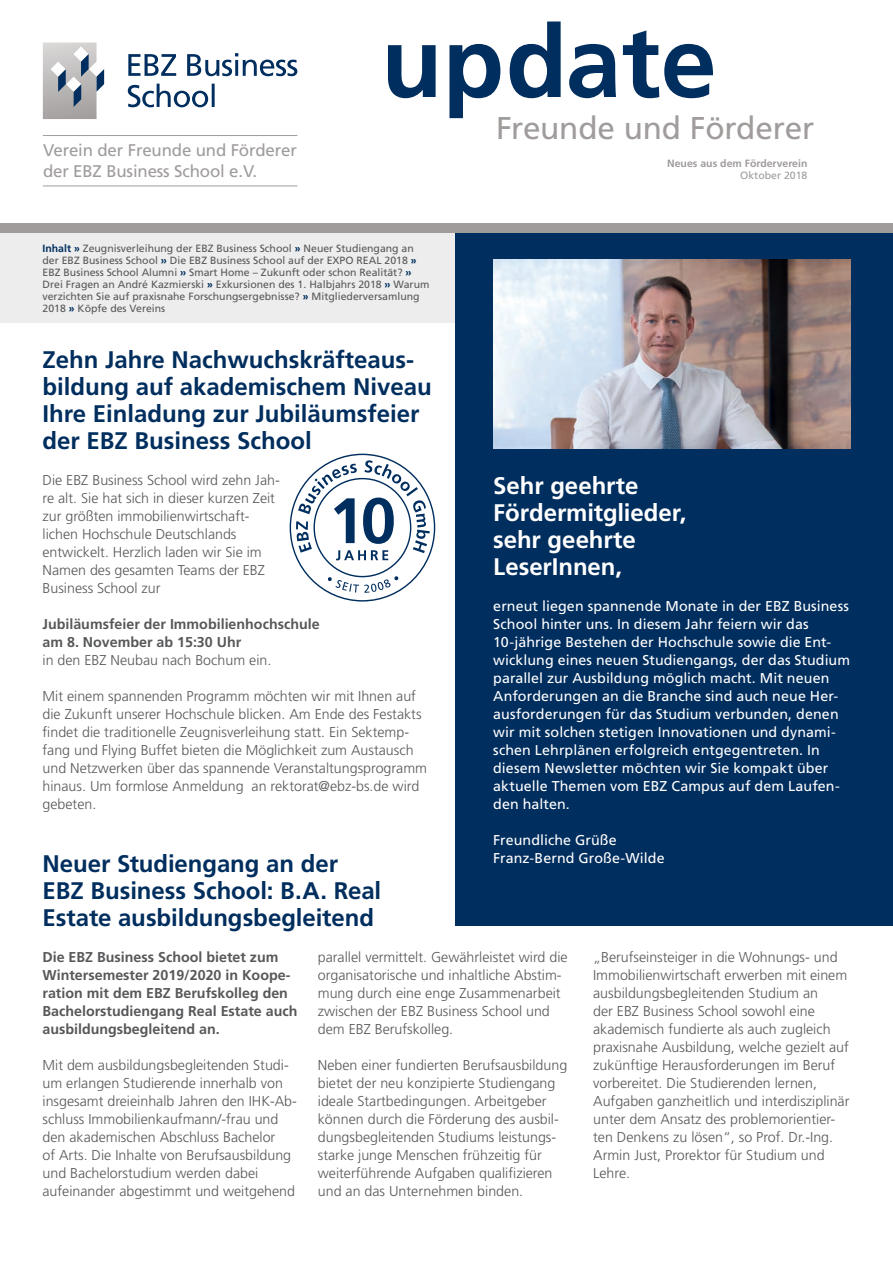
<style>
.page{position:relative;width:893px;height:1263px;background:#fff}
.page>*{position:absolute;margin:0;border:0;box-sizing:border-box;transform-origin:0 0}
.t1{font:700 100.65px "Frutiger LT Pro";color:#002e5e}
.t2{font:31.5px "Frutiger LT Std";letter-spacing:-.01em;color:#9f9c9b}
.t3{font:700 24px/27px "Frutiger LT Pro";color:#002e5e}
.t4{font:700 24px/27px "Frutiger LT Pro";letter-spacing:-.005em;color:#fff}
.t5{font:16.8px/20.2px "Frutiger LT Std";letter-spacing:-.01em;color:#9f9c9b}
.t6{font:300 14.25px/18px "Frutiger LT Std";color:#57585a}
.t7{font:14.25px/18px "Frutiger LT Std";letter-spacing:.005em;color:#fff}
.t8{font:700 14.25px/18px "Frutiger LT Pro";color:#57585a}
.t9{font:700 14.25px "Frutiger LT Std";color:#57585a}
.t10{font:10.5px/12px "Frutiger LT Std";color:#57585a}
.t11{font:700 10.5px "Frutiger LT Pro";color:#9f9c9b}
.t12{font:10.5px "Frutiger LT Std";color:#9f9c9b}
.s1{font-family:"Frutiger LT Pro";font-weight:700;color:#002e5e}
</style>
<div class="page">
<div style="left:0;top:230px;width:455px;height:92px;background:#ededed"></div>
<svg style="left:43px;top:43px;width:61px;height:76px"></svg>
<svg style="left:128px;top:84px;width:87px;height:23px"></svg>
<svg style="left:128px;top:53px;width:169px;height:23px"></svg>
<hr style="left:43px;top:135px;width:254px;height:1px;background:#9f9c9b">
<hr style="left:43px;top:186px;width:254px;height:1px;background:#9f9c9b">
<div style="left:455px;top:228px;width:438px;height:697px;background:#002e5e"></div>
<div style="left:0;top:223px;width:893px;height:10px;background:#9f9c9b"></div>
<img style="left:493px;top:259px;width:357px;height:189px">
<svg style="left:290px;top:454px;width:145px;height:147px"></svg>
<p class="t5" style="left:43px;top:141px;width:255px">Verein der Freunde und Förderer der EBZ Business School e.V.</p>
<h1 class="t1" style="left:381px;top:3px;width:337px">update</h1>
<h2 class="t2" style="left:496px;top:109px;width:320px">Freunde und Förderer</h2>
<p class="t11" style="left:667px;top:157px;width:142px">Neues aus dem Förderverein</p>
<p class="t12" style="left:740px;top:169px;width:69px">Oktober 2018</p>
<p class="t10" style="left:43px;top:242px;width:388px"><span class="s1">Inhalt ››</span> Zeugnisverleihung der EBZ Business School <span class="s1">››</span> Neuer Studiengang an der EBZ Business School <span class="s1">››</span> Die EBZ Business School auf der EXPO REAL 2018 <span class="s1">›› </span>EBZ Business School Alumni <span class="s1">››</span> Smart Home – Zukunft oder schon Realität? <span class="s1">›› </span>Drei Fragen an André Kazmierski <span class="s1">››</span> Exkursionen des 1. Halbjahrs 2018 <span class="s1">››</span> Warum verzichten Sie auf praxisnahe Forschungsergebnisse? <span class="s1">››</span> Mitgliederversamlung 2018 <span class="s1">››</span> Köpfe des Vereins</p>
<h3 class="t3" style="left:43px;top:346px;width:391px">Zehn Jahre Nachwuchskräfteaus&shy;bildung auf akademischem Niveau<br>Ihre Einladung zur Jubiläumsfeier der EBZ Business School</h3>
<p class="t6" style="left:43px;top:471px;width:239px">Die EBZ Business School wird zehn Jah&shy;re alt. Sie hat sich in dieser kurzen Zeit zur größten immobilienwirtschaft&shy;lichen Hochschule Deutschlands entwickelt. Herzlich laden wir Sie im Namen des gesamten Teams der EBZ Business School zur</p>
<p class="t8" style="left:43px;top:615px;width:279px">Jubiläumsfeier der Immobilienhochschule</p>
<p class="t9" style="left:43px;top:633px;width:200px">am 8. November ab 15:30 Uhr</p>
<p class="t6" style="left:43px;top:651px;width:230px">in den EBZ Neubau nach Bochum ein.</p>
<p class="t6" style="left:43px;top:687px;width:386px">Mit einem spannenden Programm möchten wir mit Ihnen auf die Zukunft unserer Hochschule blicken. Am Ende des Festakts findet die traditionelle Zeugnisverleihung statt. Ein Sektemp&shy;fang und Flying Buffet bieten die Möglichkeit zum Austausch und Netzwerken über das spannende Veranstaltungsprogramm hinaus. Um formlose Anmeldung an rektorat@ebz-bs.de wird gebeten.</p>
<h3 class="t4" style="left:493px;top:472px;width:195px">Sehr geehrte<br>Fördermitglieder, sehr geehrte<br>LeserInnen,</h3>
<p class="t7" style="left:493px;top:597px;width:358px">erneut liegen spannende Monate in der EBZ Business School hinter uns. In diesem Jahr feiern wir das 10-jährige Bestehen der Hochschule sowie die Ent&shy;wicklung eines neuen Studiengangs, der das Studium parallel zur Ausbildung möglich macht. Mit neuen Anforderungen an die Branche sind auch neue Her&shy;ausforderungen für das Studium verbunden, denen wir mit solchen stetigen Innovationen und dynami&shy;schen Lehrplänen erfolgreich entgegentreten. In diesem Newsletter möchten wir Sie kompakt über aktuelle Themen vom EBZ Campus auf dem Laufen&shy;den halten.</p>
<p class="t7" style="left:493px;top:831px;width:173px">Freundliche Grüße<br>Franz-Bernd Große-Wilde</p>
<h3 class="t3" style="left:43px;top:850px;width:340px">Neuer Studiengang an der<br>EBZ Business School: B.A. Real<br>Estate ausbildungsbegleitend</h3>
<p class="t8" style="left:43px;top:948px;width:256px">Die EBZ Business School bietet zum Wintersemester 2019/2020 in Koope&shy;ration mit dem EBZ Berufskolleg den Bachelorstudiengang Real Estate auch ausbildungsbegleitend an.</p>
<p class="t6" style="left:43px;top:1056px;width:256px">Mit dem ausbildungsbegleitenden Studi&shy;um erlangen Studierende innerhalb von insgesamt dreieinhalb Jahren den IHK-Ab&shy;schluss Immobilienkaufmann/-frau und den akademischen Abschluss Bachelor<br>of Arts. Die Inhalte von Berufsausbildung und Bachelorstudium werden dabei aufeinander abgestimmt und weitgehend</p>
<p class="t6" style="left:593px;top:948px;width:258px">„Berufseinsteiger in die Wohnungs- und Immobilienwirtschaft erwerben mit einem ausbildungsbegleitenden Studium an<br>der EBZ Business School sowohl eine akademisch fundierte als auch zugleich praxisnahe Ausbildung, welche gezielt auf zukünftige Herausforderungen im Beruf vorbereitet. Die Studierenden lernen, Aufgaben ganzheitlich und interdisziplinär unter dem Ansatz des problemorientier&shy;ten Denkens zu lösen“, so Prof. Dr.-Ing.<br>Armin Just, Prorektor für Studium und Lehre.</p>
<p class="t6" style="left:318px;top:948px;width:251px">parallel vermittelt. Gewährleistet wird die organisatorische und inhaltliche Abstim&shy;mung durch eine enge Zusammenarbeit zwischen der EBZ Business School und dem EBZ Berufskolleg.</p>
<p class="t6" style="left:318px;top:1056px;width:251px">Neben einer fundierten Berufsausbildung bietet der neu konzipierte Studiengang ideale Startbedingungen. Arbeitgeber können durch die Förderung des ausbil&shy;dungsbegleitenden Studiums leistungs&shy;starke junge Menschen frühzeitig für weiterführende Aufgaben qualifizieren und an das Unternehmen binden.</p>
</div>
